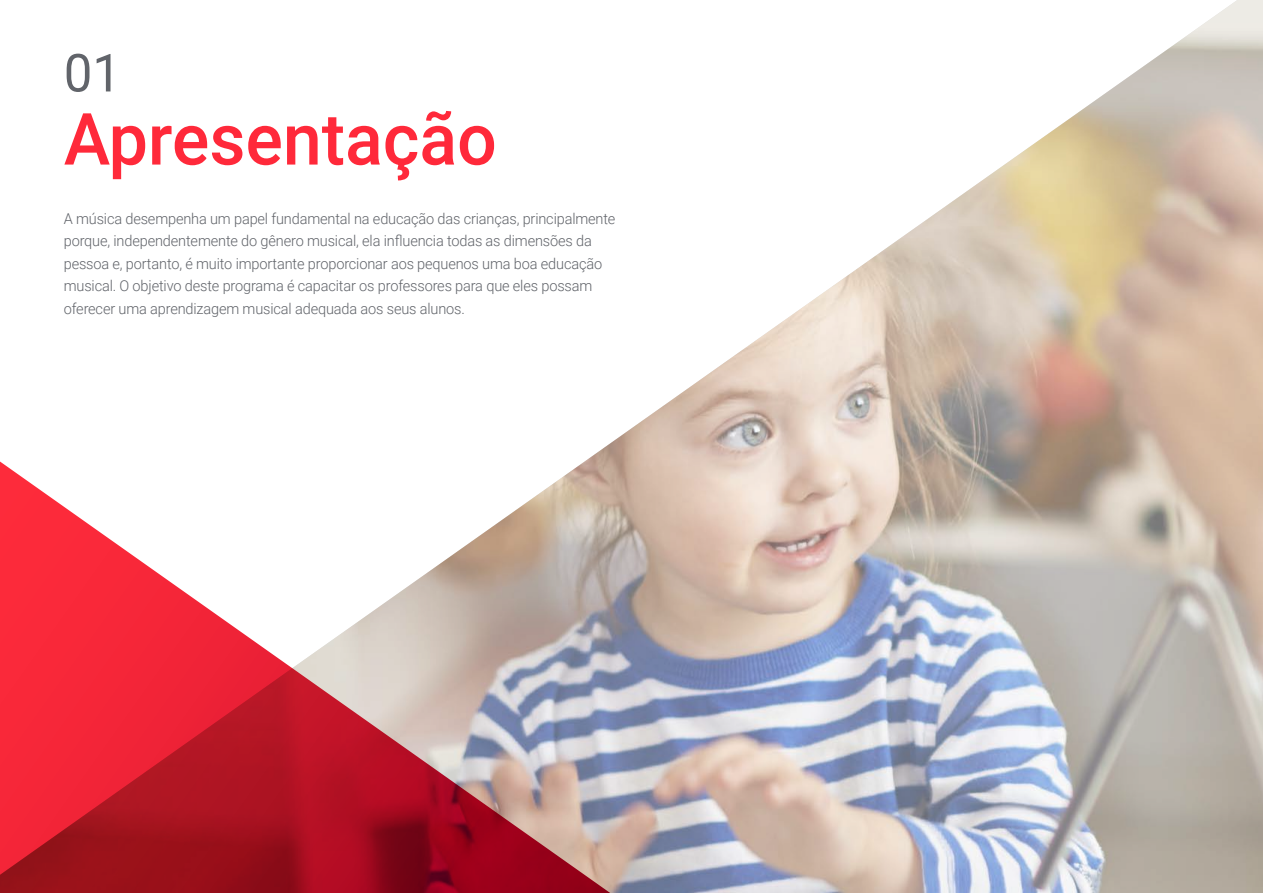
<style>
.page{position:relative;width:1263px;height:893px;background:#fff}
.page>*{position:absolute;margin:0;border:0;box-sizing:border-box;transform-origin:0 0}
.t1{font:500 72px "Roboto";color:#ff293a}
.t2{font:52.5px "Roboto";color:#61646a}
.t3{font:300 15px/22.5px "Roboto";letter-spacing:-.01em;color:#61646a}
</style>
<div class="page">
<img style="left:606px;top:0;width:657px;height:893px">
<svg style="left:0;top:446px;width:640px;height:447px"></svg>
<h2 class="t2" style="left:64px;top:36px;width:59px">01</h2>
<h1 class="t1" style="left:64px;top:89px;width:435px">Apresentação</h1>
<p class="t3" style="left:64px;top:207px;width:553px">A música desempenha um papel fundamental na educação das crianças, principalmente porque, independentemente do gênero musical, ela influencia todas as dimensões da pessoa e, portanto, é muito importante proporcionar aos pequenos uma boa educação musical. O objetivo deste programa é capacitar os professores para que eles possam oferecer uma aprendizagem musical adequada aos seus alunos.</p>
</div>
